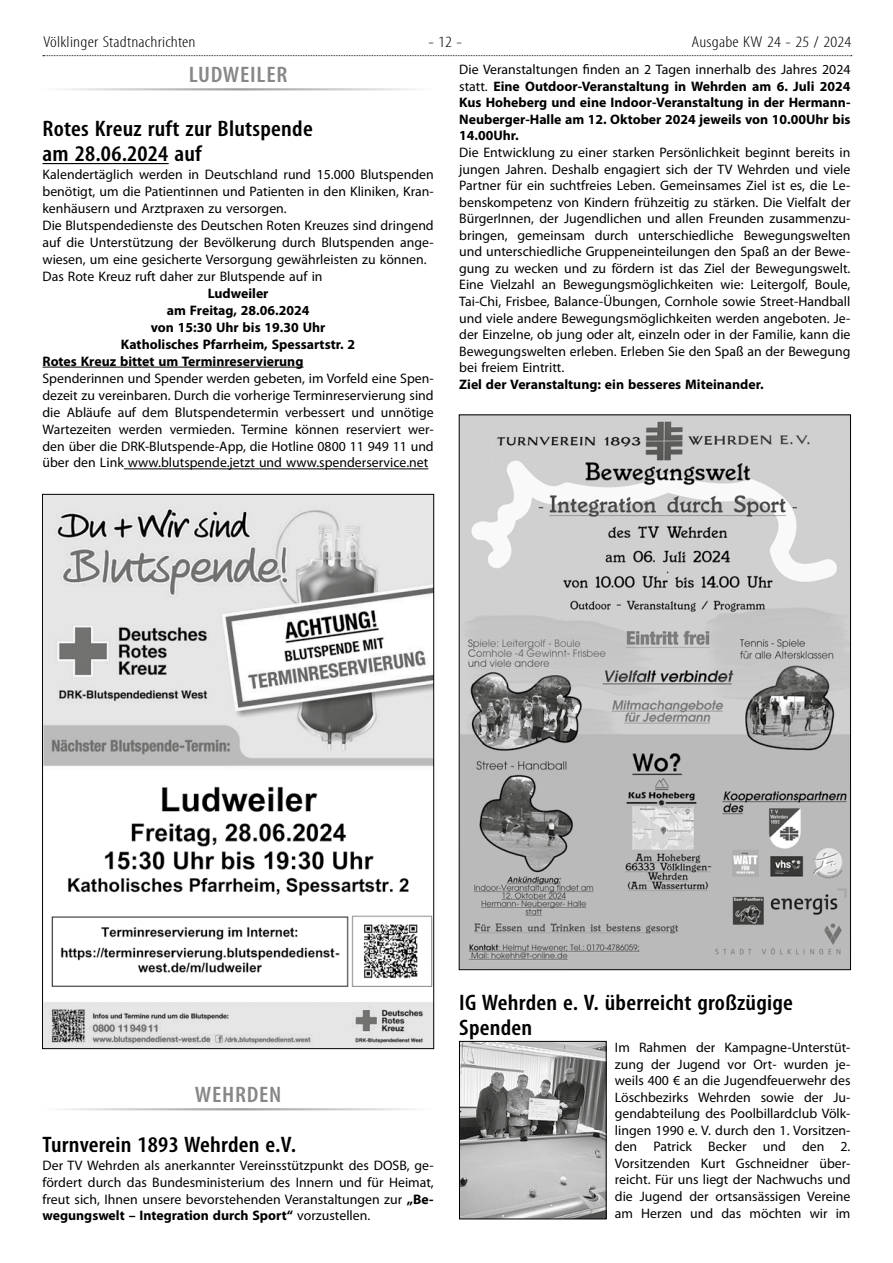
<style>
.page{position:relative;width:893px;height:1263px;background:#fff}
.page>*{position:absolute;margin:0;border:0;box-sizing:border-box;transform-origin:0 0}
.t1{font:600 condensed 22.5px/25.2px "Myriad Pro";letter-spacing:.01em;color:#000;scale:1.1 1}
.t2{font:600 condensed 22.5px "Myriad Pro";letter-spacing:.03em;color:#878787;scale:1.1 1}
.t3{font:300 condensed 15.75px "Myriad Pro";letter-spacing:.01em;color:#000;scale:1.2 1}
.t4{font:13.8px/16.5px "Myriad Pro";color:#000;text-align:justify}
.t5{font:700 13.8px/16.5px "Myriad Pro";color:#000;text-align:justify}
.s1{font-weight:400}
.s2{font-weight:700}
</style>
<div class="page">
<svg style="left:43px;top:55px;width:809px;height:1px"></svg>
<hr style="left:43px;top:163px;width:126px;height:1px;background:#000">
<hr style="left:43px;top:367px;width:260px;height:1px;background:#000">
<hr style="left:124px;top:468px;width:304px;height:1px;background:#000">
<hr style="left:43px;top:88px;width:391px;height:2px;background:#9d9d9c">
<img style="left:44px;top:496px;width:388px;height:551px">
<hr style="left:43px;top:1108px;width:391px;height:2px;background:#9d9d9c">
<img style="left:461px;top:417px;width:388px;height:551px">
<img style="left:461px;top:1043px;width:143px;height:174px">
<div style="left:459px;top:1041px;width:147px;height:178px;border:1px solid #000"></div>
<p class="t3" style="left:43px;top:33px;width:128px">Völklinger Stadtnachrichten</p>
<p class="t3" style="left:428px;top:33px;width:30px">- 12 -</p>
<p class="t3" style="left:692px;top:33px;width:135px">Ausgabe KW 24 - 25 / 2024</p>
<h1 class="t2" style="left:189px;top:60px;width:91px">LUDWEILER</h1>
<h1 class="t1" style="left:43px;top:116px;width:247px">Rotes Kreuz ruft zur Blutspende am 28.06.2024 auf</h1>
<p class="t4" style="left:43px;top:166px;width:393px;line-height:17px;text-align:left">Kalendertäglich werden in Deutschland rund 15.000 Blutspenden benötigt, um die Patientinnen und Patienten in den Kliniken, Kran&shy;kenhäusern und Arztpraxen zu versorgen.<br>Die Blutspendedienste des Deutschen Roten Kreuzes sind dringend auf die Unterstützung der Bevölkerung durch Blutspenden ange&shy;wiesen, um eine gesicherte Versorgung gewährleisten zu können.<br>Das Rote Kreuz ruft daher zur Blutspende auf in</p>
<p class="t5" style="left:208px;top:285px;width:62px">Ludweiler</p>
<p class="t5" style="left:167px;top:301px;width:144px">am Freitag, 28.06.2024</p>
<p class="t5" style="left:151px;top:318px;width:176px">von 15:30 Uhr bis 19.30 Uhr</p>
<p class="t5" style="left:121px;top:335px;width:236px">Katholisches Pfarrheim, Spessartstr. 2</p>
<p class="t5" style="left:43px;top:352px;width:262px">Rotes Kreuz bittet um Terminreservierung</p>
<p class="t4" style="left:43px;top:369px;width:393px;line-height:17px">Spenderinnen und Spender werden gebeten, im Vorfeld eine Spen&shy;dezeit zu vereinbaren. Durch die vorherige Terminreservierung sind die Abläufe auf dem Blutspendetermin verbessert und unnötige Wartezeiten werden vermieden. Termine können reserviert wer&shy;den über die DRK-Blutspende-App, die Hotline 0800 11 949 11 und über den Link www.blutspende.jetzt und www.spenderservice.net</p>
<p class="t5" style="left:459px;top:61px;width:393px"><span class="s1">Die Veranstaltungen finden an 2 Tagen innerhalb des Jahres 2024 statt.</span> Eine Outdoor-Veranstaltung in Wehrden am 6. Juli 2024<br>Kus Hoheberg und eine Indoor-Veranstaltung in der Hermann-Neuberger-Halle am 12. Oktober 2024 jeweils von 10.00Uhr bis 14.00Uhr.</p>
<p class="t4" style="left:459px;top:144px;width:393px">Die Entwicklung zu einer starken Persönlichkeit beginnt bereits in jungen Jahren. Deshalb engagiert sich der TV Wehrden und viele Partner für ein suchtfreies Leben. Gemeinsames Ziel ist es, die Le&shy;benskompetenz von Kindern frühzeitig zu stärken. Die Vielfalt der BürgerInnen, der Jugendlichen und allen Freunden zusammenzu&shy;bringen, gemeinsam durch unterschiedliche Bewegungswelten und unterschiedliche Gruppeneinteilungen den Spaß an der Bewe&shy;gung zu wecken und zu fördern ist das Ziel der Bewegungswelt.<br>Eine Vielzahl an Bewegungsmöglichkeiten wie: Leitergolf, Boule, Tai-Chi, Frisbee, Balance-Übungen, Cornhole sowie Street-Handball und viele andere Bewegungsmöglichkeiten werden angeboten. Je&shy;der Einzelne, ob jung oder alt, einzeln oder in der Familie, kann die Bewegungswelten erleben. Erleben Sie den Spaß an der Bewegung bei freiem Eintritt.</p>
<p class="t5" style="left:459px;top:375px;width:306px">Ziel der Veranstaltung: ein besseres Miteinander.</p>
<h1 class="t2" style="left:195px;top:1080px;width:80px">WEHRDEN</h1>
<h1 class="t1" style="left:43px;top:1131px;width:232px">Turnverein 1893 Wehrden e.V.</h1>
<p class="t4" style="left:43px;top:1156px;width:393px;line-height:17px">Der TV Wehrden als anerkannter Vereinsstützpunkt des DOSB, ge&shy;fördert durch das Bundesministerium des Innern und für Heimat, freut sich, Ihnen unsere bevorstehenden Veranstaltungen zur <span class="s2">„Be&shy;wegungswelt – Integration durch Sport“</span> vorzustellen.</p>
<h1 class="t1" style="left:459px;top:989px;width:305px">IG Wehrden e. V. überreicht großzügige<br>Spenden</h1>
<p class="t4" style="left:615px;top:1039px;width:237px">Im Rahmen der Kampagne-Unterstüt&shy;zung der Jugend vor Ort- wurden je&shy;weils 400 € an die Jugendfeuerwehr des Löschbezirks Wehrden sowie der Ju&shy;gendabteilung des Poolbillardclub Völk&shy;lingen 1990 e. V. durch den 1. Vorsitzen&shy;den Patrick Becker und den 2.<br>Vorsitzenden Kurt Gschneidner über&shy;reicht. Für uns liegt der Nachwuchs und die Jugend der ortsansässigen Vereine am Herzen und das möchten wir im</p>
</div>
